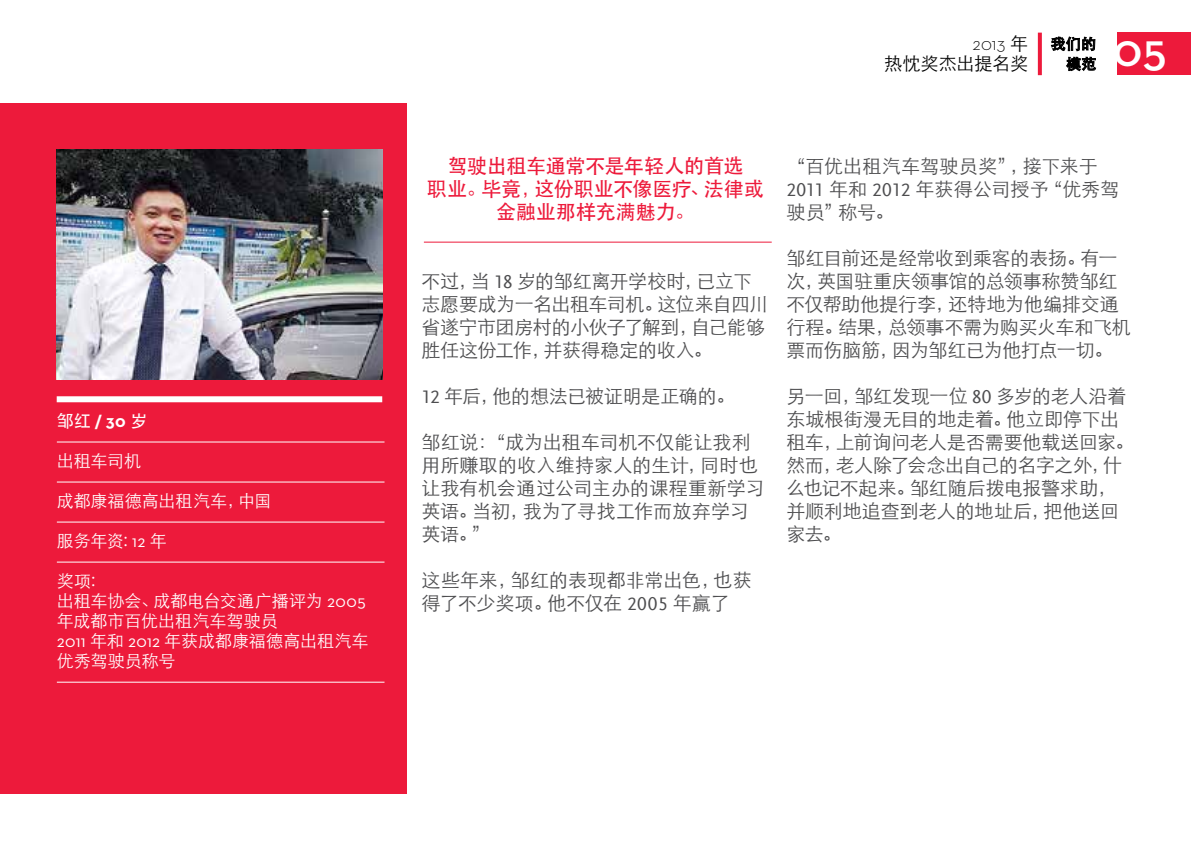
<style>
.page{position:relative;width:1191px;height:851px;background:#fff}
.page>*{position:absolute;margin:0;border:0;box-sizing:border-box;transform-origin:0 0}
.t1{font:600 48px "Neutra Text";color:#fff}
.t2{font:20px/23px "ST Heiti";letter-spacing:-.005em;color:#ed1a3b;text-align:center}
.t3{font:19px/23px "ST Xihei";letter-spacing:-.01em;color:#4d4d4f}
.t4{font:18px "ST Xihei";letter-spacing:.005em;color:#000}
.t5{font:300 18px "Neutra Text";color:#000}
.t6{font:17px/20px "ST Xihei";color:#fff}
.t7{font:17px "ST Heiti";color:#fff}
.t8{font:15px/20px "ST Heiti";color:#000;text-align:right}
.s1{font-family:"Neutra Text";font-weight:700}
.s2{font-family:"Neutra Text"}
.s3{font-family:"ST Xihei";font-weight:400}
.s4{font-family:"Scala Sans Offc Pro"}
</style>
<div class="page">
<div style="left:1117px;top:33px;width:74px;height:42px;background:#ed1a3b"></div>
<div style="left:0;top:103px;width:406px;height:690px;background:#ed1a3b"></div>
<div style="left:57px;top:396px;width:325px;height:6px;background:#fff"></div>
<hr style="left:57px;top:441px;width:327px;height:1px;background:#fff">
<hr style="left:57px;top:481px;width:327px;height:1px;background:#fff">
<hr style="left:57px;top:521px;width:327px;height:1px;background:#fff">
<hr style="left:57px;top:561px;width:327px;height:1px;background:#fff">
<hr style="left:57px;top:681px;width:327px;height:1px;background:#fff">
<hr style="left:424px;top:241px;width:347px;height:1px;background:#ed1a3b">
<img style="left:57px;top:149px;width:325px;height:230px">
<svg style="left:1037px;top:33px;width:4px;height:42px"></svg>
<svg style="left:1051px;top:36px;width:45px;height:35px"></svg>
<p class="t7" style="left:57px;top:412px;width:92px">邹红 <span class="s1">/ 30</span> 岁</p>
<p class="t6" style="left:57px;top:451px;width:86px">出租车司机</p>
<p class="t6" style="left:57px;top:491px;width:216px">成都康福德高出租汽车，中国</p>
<p class="t6" style="left:57px;top:531px;width:111px">服务年资: <span class="s2">12</span> 年</p>
<p class="t6" style="left:57px;top:571px;width:313px">奖项:<br>出租车协会、成都电台交通广播评为 <span class="s2">2005</span>年成都市百优出租汽车驾驶员<br><span class="s2">2011</span> 年和 <span class="s2">2012</span> 年获成都康福德高出租汽车优秀驾驶员称号</p>
<p class="t5" style="left:972px;top:33px;width:57px">2013 <span class="s3">年</span></p>
<p class="t4" style="left:884px;top:55px;width:145px">热忱奖杰出提名奖</p>
<p class="t8" style="left:1050px;top:34px;width:47px">我们的模范</p>
<h1 class="t1" style="left:1113px;top:21px;width:55px">05</h1>
<p class="t2" style="left:427px;top:154px;width:338px">驾驶出租车通常不是年轻人的首选<br>职业。毕竟，这份职业不像医疗、法律或金融业那样充满魅力。</p>
<p class="t3" style="left:421px;top:269px;width:348px">不过，当 <span class="s4">18</span> 岁的邹红离开学校时，已立下志愿要成为一名出租车司机。这位来自四川省遂宁市团房村的小伙子了解到，自己能够胜任这份工作，并获得稳定的收入。</p>
<p class="t3" style="left:421px;top:384px;width:315px"><span class="s4">12</span> 年后，他的想法已被证明是正确的。</p>
<p class="t3" style="left:421px;top:430px;width:344px">邹红说：“成为出租车司机不仅能让我利用所赚取的收入维持家人的生计，同时也让我有机会通过公司主办的课程重新学习英语。当初，我为了寻找工作而放弃学习英语。”</p>
<p class="t3" style="left:421px;top:568px;width:332px">这些年来，邹红的表现都非常出色，也获得了不少奖项。他不仅在 <span class="s4">2005</span> 年赢了</p>
<p class="t3" style="left:786px;top:154px;width:334px">“百优出租汽车驾驶员奖”，接下来于<br><span class="s4">2011</span> 年和 <span class="s4">2012</span> 年获得公司授予“优秀驾驶员”称号。</p>
<p class="t3" style="left:786px;top:246px;width:346px">邹红目前还是经常收到乘客的表扬。有一次，英国驻重庆领事馆的总领事称赞邹红不仅帮助他提行李，还特地为他编排交通行程。结果，总领事不需为购买火车和飞机票而伤脑筋，因为邹红已为他打点一切。</p>
<p class="t3" style="left:786px;top:384px;width:349px">另一回，邹红发现一位 <span class="s4">80</span> 多岁的老人沿着东城根街漫无目的地走着。他立即停下出租车，上前询问老人是否需要他载送回家。然而，老人除了会念出自己的名字之外，什么也记不起来。邹红随后拨电报警求助，并顺利地追查到老人的地址后，把他送回家去。</p>
</div>
